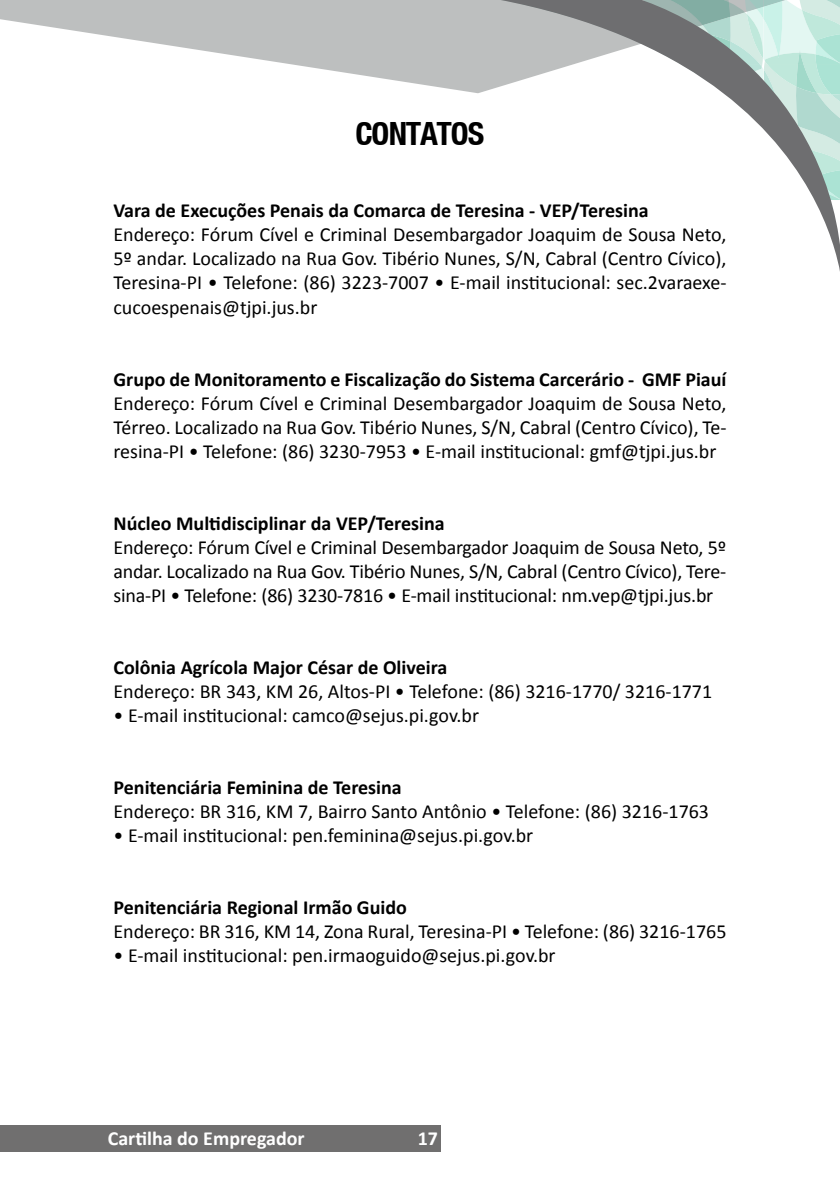
<style>
.page{position:relative;width:840px;height:1191px;background:#fff}
.page>*{position:absolute;margin:0;border:0;box-sizing:border-box;transform-origin:0 0}
.t1{font:32px "Heavenetica Cond 7 Bold SH";letter-spacing:-.025em;color:#000}
.t2{font:20px/24px "Calibri";color:#000;text-align:justify}
.t3{font:700 20px "Calibri";color:#000}
.t4{font:700 20px "Calibri";color:#fff}
</style>
<div class="page">
<div style="left:0;top:1125px;width:440px;height:27px;background:#706f6f"></div>
<svg style="left:0;top:0;width:305px;height:67px;fill:#bdbfbf"></svg>
<svg style="left:305px;top:0;width:534px;height:266px"></svg>
<h1 class="t1" style="left:355px;top:113px;width:130px">CONTATOS</h1>
<p class="t3" style="left:113px;top:198px;width:536px">Vara de Execuções Penais da Comarca de Teresina - VEP/Teresina</p>
<p class="t2" style="left:113px;top:223px;width:614px">Endereço: Fórum Cível e Criminal Desembargador Joaquim de Sousa Neto, 5º andar. Localizado na Rua Gov. Tibério Nunes, S/N, Cabral (Centro Cívico), Teresina-PI • Telefone: (86) 3223-7007 • E-mail institucional: sec.2varaexe&shy;cucoespenais@tjpi.jus.br</p>
<p class="t3" style="left:113px;top:366px;width:614px">Grupo de Monitoramento e Fiscalização do Sistema Carcerário - GMF Piauí</p>
<p class="t2" style="left:113px;top:391px;width:614px">Endereço: Fórum Cível e Criminal Desembargador Joaquim de Sousa Neto, Térreo. Localizado na Rua Gov. Tibério Nunes, S/N, Cabral (Centro Cívico), Te&shy;resina-PI • Telefone: (86) 3230-7953 • E-mail institucional: gmf@tjpi.jus.br</p>
<p class="t3" style="left:113px;top:510px;width:332px">Núcleo Multidisciplinar da VEP/Teresina</p>
<p class="t2" style="left:113px;top:535px;width:614px">Endereço: Fórum Cível e Criminal Desembargador Joaquim de Sousa Neto, 5º andar. Localizado na Rua Gov. Tibério Nunes, S/N, Cabral (Centro Cívico), Tere&shy;sina-PI • Telefone: (86) 3230-7816 • E-mail institucional: nm.vep@tjpi.jus.br</p>
<p class="t3" style="left:113px;top:654px;width:335px">Colônia Agrícola Major César de Oliveira</p>
<p class="t2" style="left:113px;top:679px;width:600px">Endereço: BR 343, KM 26, Altos-PI • Telefone: (86) 3216-1770/ 3216-1771</p>
<p class="t2" style="left:113px;top:703px;width:367px">• E-mail institucional: camco@sejus.pi.gov.br</p>
<p class="t3" style="left:113px;top:774px;width:290px">Penitenciária Feminina de Teresina</p>
<p class="t2" style="left:113px;top:799px;width:596px">Endereço: BR 316, KM 7, Bairro Santo Antônio • Telefone: (86) 3216-1763</p>
<p class="t2" style="left:113px;top:823px;width:421px">• E-mail institucional: pen.feminina@sejus.pi.gov.br</p>
<p class="t3" style="left:113px;top:894px;width:295px">Penitenciária Regional Irmão Guido</p>
<p class="t2" style="left:113px;top:919px;width:614px">Endereço: BR 316, KM 14, Zona Rural, Teresina-PI • Telefone: (86) 3216-1765</p>
<p class="t2" style="left:113px;top:943px;width:443px">• E-mail institucional: pen.irmaoguido@sejus.pi.gov.br</p>
<p class="t4" style="left:108px;top:1125px;width:198px">Cartilha do Empregador</p>
<p class="t4" style="left:417px;top:1125px;width:22px">17</p>
</div>
